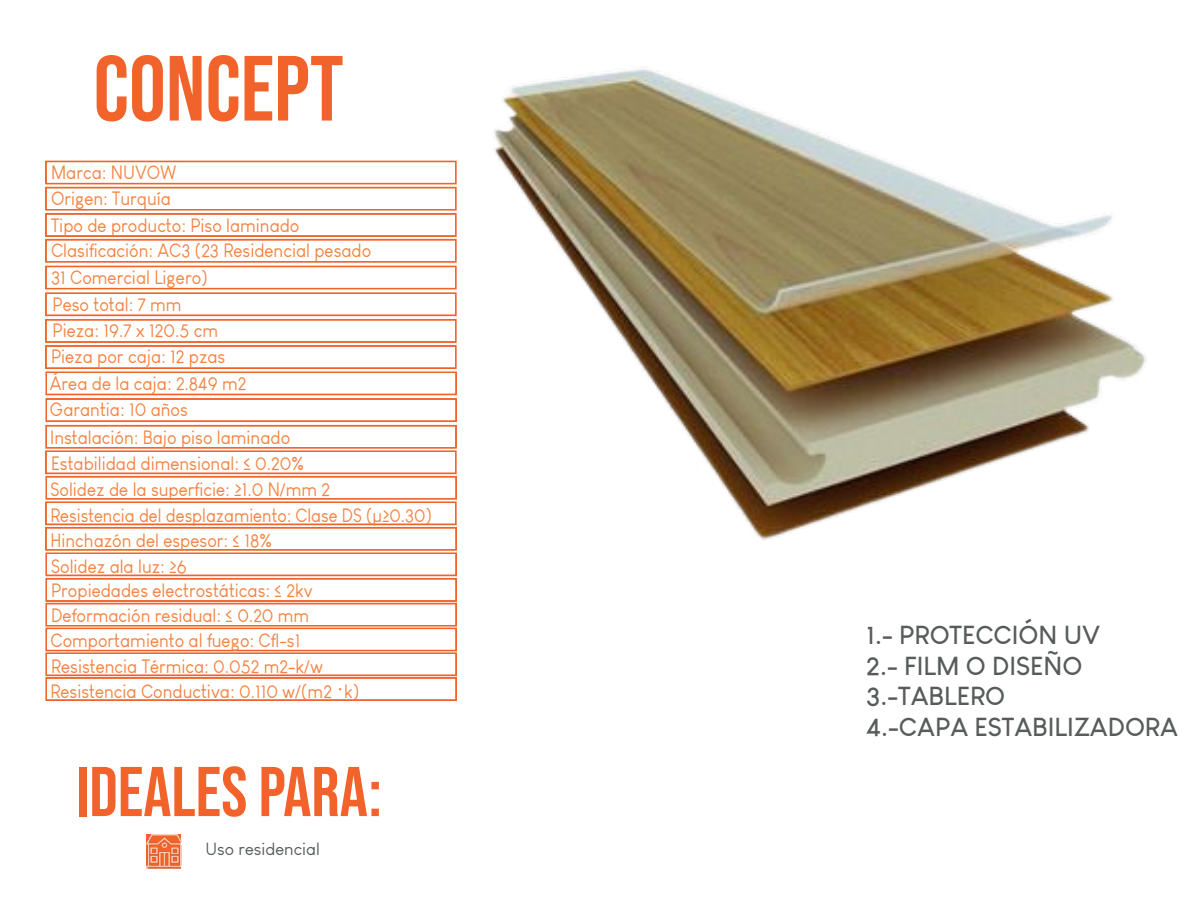
<style>
.page{position:relative;width:1188px;height:918px;background:#fff}
.page>*{position:absolute;margin:0;border:0;box-sizing:border-box;transform-origin:0 0}
.t1{font:92.25px "Bebas Neue";color:#f1632a}
.t2{font:70.2px "Bebas Neue";color:#f1632a}
.t3{font:700 25.5px/30.6px "Louis George Cafe";color:#585b5b}
.t4{font:18.9px/26.7px "Louis George Cafe";color:#f58240;scale:.93 1}
.t5{font:17.25px "Louis George Cafe";color:#575a5b}
</style>
<div class="page">
<img style="left:147px;top:835px;width:34px;height:34px">
<div style="left:45px;top:213px;width:412px;height:24px;border:2px solid #f1632a"></div>
<div style="left:45px;top:239px;width:412px;height:24px;border:2px solid #f1632a"></div>
<div style="left:45px;top:266px;width:412px;height:23px;border:2px solid #f1632a"></div>
<div style="left:45px;top:292px;width:412px;height:24px;border:2px solid #f1632a"></div>
<div style="left:45px;top:319px;width:412px;height:24px;border:2px solid #f1632a"></div>
<div style="left:45px;top:345px;width:412px;height:24px;border:2px solid #f1632a"></div>
<div style="left:45px;top:372px;width:412px;height:23px;border:2px solid #f1632a"></div>
<div style="left:45px;top:398px;width:412px;height:24px;border:2px solid #f1632a"></div>
<div style="left:45px;top:425px;width:412px;height:24px;border:2px solid #f1632a"></div>
<div style="left:45px;top:187px;width:412px;height:24px;border:2px solid #f1632a"></div>
<div style="left:45px;top:161px;width:412px;height:23px;border:2px solid #f1632a"></div>
<div style="left:45px;top:450px;width:412px;height:24px;border:2px solid #f1632a"></div>
<div style="left:45px;top:476px;width:412px;height:24px;border:2px solid #f1632a"></div>
<div style="left:45px;top:501px;width:412px;height:24px;border:2px solid #f1632a"></div>
<div style="left:45px;top:527px;width:412px;height:24px;border:2px solid #f1632a"></div>
<div style="left:45px;top:552px;width:412px;height:24px;border:2px solid #f1632a"></div>
<div style="left:45px;top:578px;width:412px;height:24px;border:2px solid #f1632a"></div>
<div style="left:45px;top:603px;width:412px;height:24px;border:2px solid #f1632a"></div>
<div style="left:45px;top:628px;width:412px;height:23px;border:2px solid #f1632a"></div>
<div style="left:45px;top:652px;width:412px;height:24px;border:2px solid #f1632a"></div>
<div style="left:45px;top:677px;width:412px;height:24px;border:2px solid #f1632a"></div>
<img style="left:431px;top:69px;width:716px;height:544px">
<h1 class="t1" style="left:93px;top:36px;width:252px">CONCEPT</h1>
<p class="t4" style="left:51px;top:159px;width:136px">Marca: NUVOW</p>
<p class="t4" style="left:51px;top:185px;width:131px">Origen: Turquía</p>
<p class="t4" style="left:51px;top:212px;width:269px">Tipo de producto: Piso laminado</p>
<p class="t4" style="left:50px;top:237px;width:347px">Clasificación: AC3 (23 Residencial pesado<br>31 Comercial Ligero)<br>Peso total: 7 mm<br>Pieza: 19.7 x 120.5 cm<br>Pieza por caja: 12 pzas<br>Área de la caja: 2.849 m2<br>Garantia: 10 años<br>Instalación: Bajo piso laminado</p>
<p class="t4" style="left:51px;top:451px;width:411px;line-height:25.7px">Estabilidad dimensional: ≤ 0.20%<br>Solidez de la superficie: ≥1.0 N/mm 2<br>Resistencia del desplazamiento: Clase DS (µ≥0.30)<br>Hinchazón del espesor: ≤ 18%<br>Solidez ala luz: ≥6</p>
<p class="t4" style="left:51px;top:578px;width:333px;line-height:25.2px">Propiedades electrostáticas: ≤ 2kv Deformación residual: ≤ 0.20 mm Comportamiento al fuego: Cfl-s1<br>Resistencia Térmica: 0.052 m2-k/w Resistencia Conductiva: 0.110 w/(m2 •k)</p>
<h2 class="t2" style="left:76px;top:752px;width:307px">IDEALES PARA:</h2>
<p class="t5" style="left:206px;top:839px;width:116px">Uso residencial</p>
<h3 class="t3" style="left:866px;top:619px;width:313px">1.- PROTECCIÓN UV<br>2.- FILM O DISEÑO<br>3.-TABLERO<br>4.-CAPA ESTABILIZADORA</h3>
</div>
